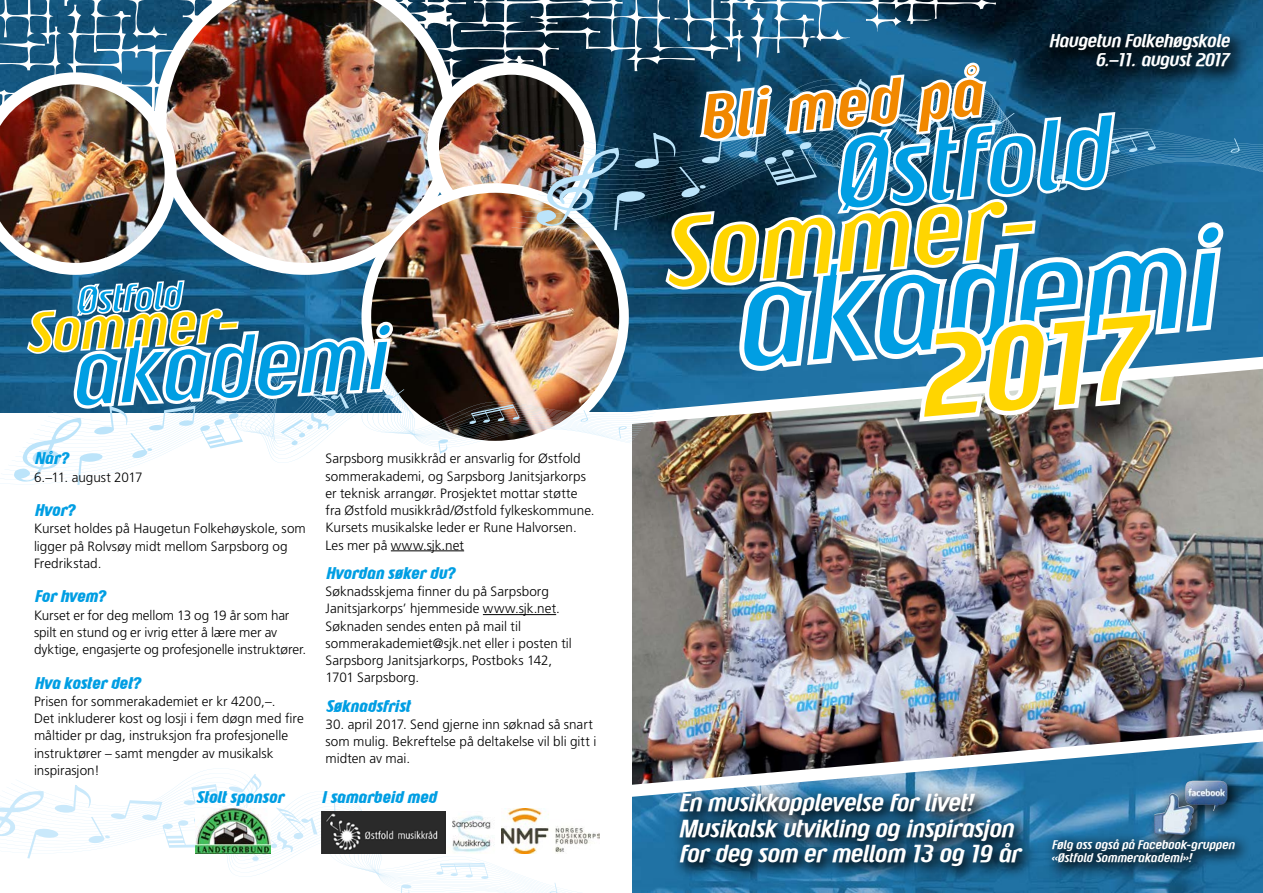
<style>
.page{position:relative;width:1263px;height:893px;background:#fff}
.page>*{position:absolute;margin:0;border:0;box-sizing:border-box;transform-origin:0 0}
.t1{font:24px/25.5px "Super Duper";letter-spacing:-.005em;color:#fff}
.t2{font:18px/19.5px "Super Duper";letter-spacing:-.005em;color:#fff;text-align:right}
.t3{font:700 16.5px "Super Duper";color:#009ee3}
.t4{font:300 13.5px/17.2px "Frutiger";letter-spacing:.005em;color:#000}
.t5{font:12.15px/13.5px "Super Duper";letter-spacing:.01em;color:#fff}
</style>
<div class="page">
<img style="left:632px;top:806px;width:631px;height:87px">
<div style="left:1043px;top:28px;width:207px;height:60px;background:#000;opacity:.75"></div>
<div style="left:671px;top:785px;width:369px;height:99px;background:#000;opacity:.75"></div>
<img style="left:632px;top:349px;width:631px;height:457px">
<svg style="left:1158px;top:125px;width:105px;height:110px;background:#2270a0"></svg>
<svg style="left:1230px;top:138px;width:10px;height:15px"></svg>
<svg style="left:0;top:774px;width:558px;height:119px"></svg>
<hr style="left:391px;top:550px;width:73px;height:1px;background:#000">
<hr style="left:483px;top:614px;width:73px;height:1px;background:#000">
<svg style="left:1158px;top:218px;width:68px;height:156px"></svg>
<img style="left:196px;top:809px;width:75px;height:45px">
<img style="left:321px;top:811px;width:124px;height:43px">
<div style="left:1144px;top:771px;width:101px;height:81px;background:#000;opacity:.75"></div>
<img style="left:1154px;top:780px;width:73px;height:51px">
<div style="left:1044px;top:831px;width:208px;height:49px;background:#000;opacity:.75"></div>
<img style="left:447px;top:811px;width:50px;height:43px">
<img style="left:0;top:0;width:1158px;height:485px">
<img style="left:501px;top:808px;width:98px;height:46px">
<h2 class="t2" style="left:1048px;top:30px;width:182px">Haugetun Folkehøgskole<br>6.–11. august 2017</h2>
<p class="t3" style="left:34px;top:449px;width:35px">Når?</p>
<p class="t4" style="left:34px;top:468px;width:110px">6.–11. august 2017</p>
<p class="t3" style="left:34px;top:501px;width:42px">Hvor?</p>
<p class="t4" style="left:34px;top:520px;width:273px">Kurset holdes på Haugetun Folkehøyskole, som ligger på Rolvsøy midt mellom Sarpsborg og<br>Fredrikstad.</p>
<p class="t3" style="left:34px;top:587px;width:73px">For hvem?</p>
<p class="t4" style="left:34px;top:606px;width:274px">Kurset er for deg mellom 13 og 19 år som har spilt en stund og er ivrig etter å lære mer av dyktige, engasjerte og profesjonelle instruktører.</p>
<p class="t3" style="left:34px;top:673px;width:108px">Hva koster det?</p>
<p class="t4" style="left:34px;top:693px;width:271px">Prisen for sommerakademiet er kr 4200,–.<br>Det inkluderer kost og losji i fem døgn med fire måltider pr dag, instruksjon fra profesjonelle instruktører – samt mengder av musikalsk inspirasjon!</p>
<p class="t4" style="left:325px;top:450px;width:271px">Sarpsborg musikkråd er ansvarlig for Østfold sommerakademi, og Sarpsborg Janitsjarkorps er teknisk arrangør. Prosjektet mottar støtte fra Østfold musikkråd/Østfold fylkeskommune.<br>Kursets musikalske leder er Rune Halvorsen.<br>Les mer på www.sjk.net</p>
<p class="t3" style="left:325px;top:563px;width:130px">Hvordan søker du?</p>
<p class="t4" style="left:325px;top:583px;width:248px">Søknadsskjema finner du på Sarpsborg Janitsjarkorps’ hjemmeside www.sjk.net.<br>Søknaden sendes enten på mail til sommerakademiet@sjk.net eller i posten til Sarpsborg Janitsjarkorps, Postboks 142, 1701 Sarpsborg.</p>
<p class="t3" style="left:325px;top:696px;width:86px">Søknadsfrist</p>
<p class="t4" style="left:325px;top:715px;width:272px">30. april 2017. Send gjerne inn søknad så snart som mulig. Bekreftelse på deltakelse vil bli gitt i midten av mai.</p>
<p class="t3" style="left:196px;top:787px;width:89px">Stolt sponsor</p>
<p class="t3" style="left:321px;top:787px;width:117px">I samarbeid med</p>
<h1 class="t1" style="left:678px;top:789px;width:343px">En musikkopplevelse for livet!<br>Musikalsk utvikling og inspirasjon for deg som er mellom 13 og 19 år</h1>
<p class="t5" style="left:1051px;top:837px;width:184px">Følg oss også på Facebook-gruppen «Østfold Sommerakademi»!</p>
</div>
